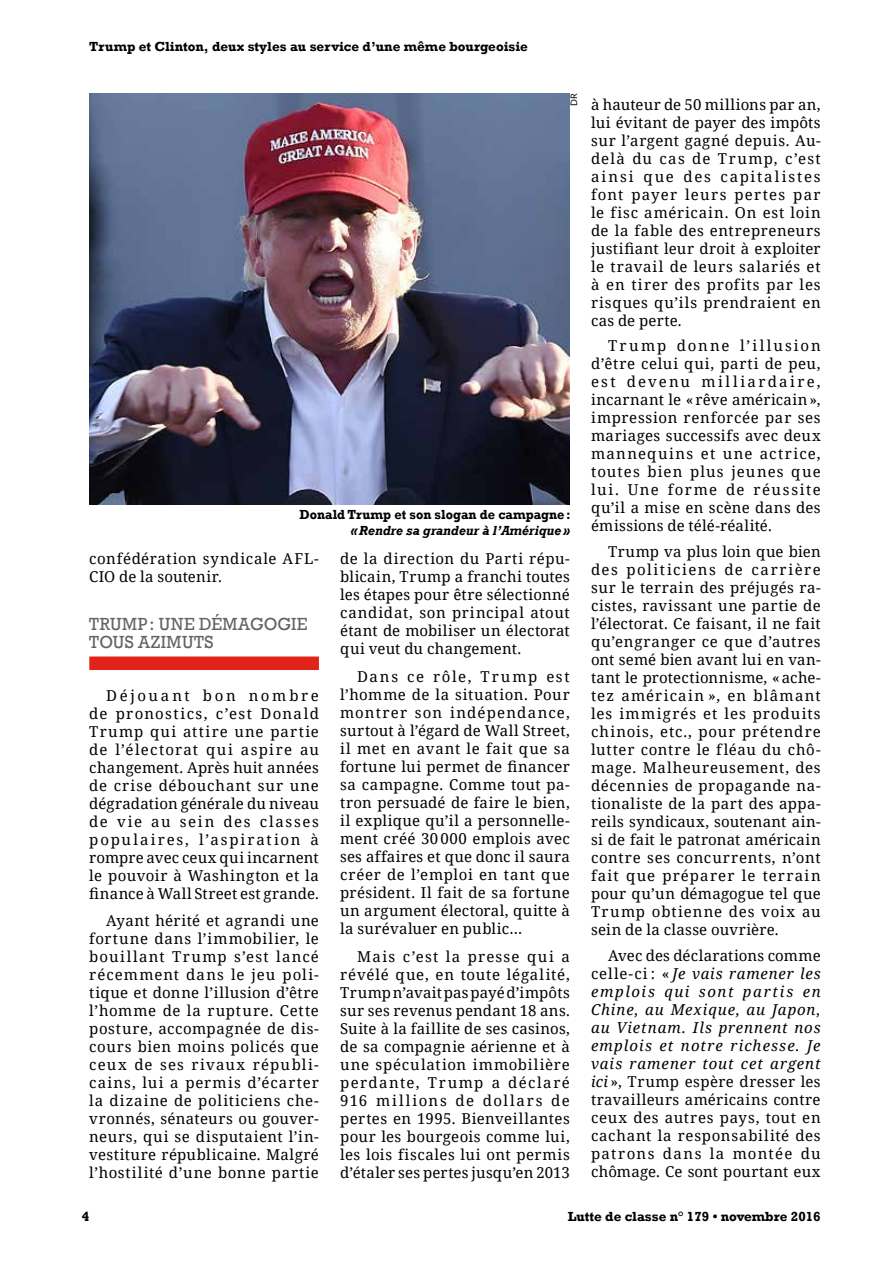
<style>
.page{position:relative;width:893px;height:1263px;background:#fff}
.page>*{position:absolute;margin:0;border:0;box-sizing:border-box;transform-origin:0 0}
.t1{font:18px/18px "Rockwell";letter-spacing:.02em;color:#646363;scale:.95 1}
.t2{font:15px/18px "Noto Serif";letter-spacing:.03em;color:#000;text-align:justify}
.t3{font:700 13.5px "Rockwell";color:#000}
.t4{font:700 13.5px "Rockwell";color:#000;scale:.95 1}
.t5{font:italic 700 13.5px "Rockwell";color:#000;scale:.95 1}
.t6{font:9px "Lato";color:#000}
.s1{font-style:italic}
</style>
<div class="page">
<div style="left:89px;top:656px;width:230px;height:14px;background:#e2231a"></div>
<img style="left:89px;top:94px;width:481px;height:411px">
<p class="t3" style="left:89px;top:39px;width:440px">Trump et Clinton, deux styles au service d’une même bourgeoisie</p>
<p class="t6" style="left:567px;top:106px;width:14px;rotate:-90deg">DR</p>
<p class="t4" style="left:300px;top:506px;width:287px">Donald Trump et son slogan de campagne:</p>
<p class="t5" style="left:351px;top:522px;width:232px">«Rendre sa grandeur à l’Amérique»</p>
<p class="t2" style="left:89px;top:549px;width:231px">confédération syndicale AFL-<br>CIO de la soutenir.</p>
<p class="t1" style="left:89px;top:615px;width:231px">TRUMP: UNE DÉMAGOGIE<br>TOUS AZIMUTS</p>
<p class="t2" style="left:89px;top:686px;width:231px;text-indent:17px">Déjouant bon nombre de pronostics, c’est Donald Trump qui attire une partie de l’électorat qui aspire au changement. Après huit années de crise débouchant sur une dégradation générale du niveau de vie au sein des classes populaires, l’aspiration à rompre avec ceux qui incarnent le pouvoir à Washington et la finance à Wall Street est grande.</p>
<p class="t2" style="left:89px;top:911px;width:231px;text-indent:17px">Ayant hérité et agrandi une fortune dans l’immobilier, le bouillant Trump s’est lancé récemment dans le jeu poli&shy;tique et donne l’illusion d’être l’homme de la rupture. Cette posture, accompagnée de dis&shy;cours bien moins policés que ceux de ses rivaux républi&shy;cains, lui a permis d’écarter la dizaine de politiciens che&shy;vronnés, sénateurs ou gouver&shy;neurs, qui se disputaient l’in&shy;vestiture républicaine. Malgré l’hostilité d’une bonne partie</p>
<p class="t2" style="left:340px;top:549px;width:231px">de la direction du Parti répu&shy;blicain, Trump a franchi toutes les étapes pour être sélectionné candidat, son principal atout étant de mobiliser un électorat qui veut du changement.</p>
<p class="t2" style="left:340px;top:667px;width:231px;text-indent:17px">Dans ce rôle, Trump est l’homme de la situation. Pour montrer son indépendance, surtout à l’égard de Wall Street, il met en avant le fait que sa fortune lui permet de financer sa campagne. Comme tout pa&shy;tron persuadé de faire le bien, il explique qu’il a personnelle&shy;ment créé 30 000 emplois avec ses affaires et que donc il saura créer de l’emploi en tant que président. Il fait de sa fortune un argument électoral, quitte à la surévaluer en public…</p>
<p class="t2" style="left:340px;top:947px;width:231px;text-indent:17px">Mais c’est la presse qui a révélé que, en toute légalité, Trump n’avait pas payé d’impôts sur ses revenus pendant 18 ans.<br>Suite à la faillite de ses casinos, de sa compagnie aérienne et à une spéculation immobilière perdante, Trump a déclaré 916 millions de dollars de pertes en 1995. Bienveillantes pour les bourgeois comme lui, les lois fiscales lui ont permis d’étaler ses pertes jusqu’en 2013</p>
<p class="t2" style="left:591px;top:95px;width:231px">à hauteur de 50 millions par an, lui évitant de payer des impôts sur l’argent gagné depuis. Au&shy;delà du cas de Trump, c’est ainsi que des capitalistes font payer leurs pertes par le fisc américain. On est loin de la fable des entrepreneurs justifiant leur droit à exploiter le travail de leurs salariés et à en tirer des profits par les risques qu’ils prendraient en cas de perte.</p>
<p class="t2" style="left:591px;top:336px;width:231px;text-indent:17px">Trump donne l’illusion d’être celui qui, parti de peu, est devenu milliardaire, incarnant le «rêve américain», impression renforcée par ses mariages successifs avec deux mannequins et une actrice, toutes bien plus jeunes que lui. Une forme de réussite qu’il a mise en scène dans des émissions de télé-réalité.</p>
<p class="t2" style="left:591px;top:542px;width:231px;text-indent:17px">Trump va plus loin que bien des politiciens de carrière sur le terrain des préjugés ra&shy;cistes, ravissant une partie de l’électorat. Ce faisant, il ne fait qu’engranger ce que d’autres ont semé bien avant lui en van&shy;tant le protectionnisme, «ache&shy;tez américain », en blâmant les immigrés et les produits chinois, etc., pour prétendre lutter contre le fléau du chô&shy;mage. Malheureusement, des décennies de propagande na&shy;tionaliste de la part des appa&shy;reils syndicaux, soutenant ain&shy;si de fait le patronat américain contre ses concurrents, n’ont fait que préparer le terrain pour qu’un démagogue tel que Trump obtienne des voix au sein de la classe ouvrière.</p>
<p class="t2" style="left:591px;top:946px;width:231px;text-indent:17px">Avec des déclarations comme celle-ci : « <span class="s1">Je vais ramener les emplois qui sont partis en Chine, au Mexique, au Japon, au Vietnam. Ils prennent nos emplois et notre richesse. Je vais ramener tout cet argent ici</span> », Trump espère dresser les travailleurs américains contre ceux des autres pays, tout en cachant la responsabilité des patrons dans la montée du chômage. Ce sont pourtant eux</p>
<p class="t3" style="left:82px;top:1208px;width:9px">4</p>
<p class="t3" style="left:568px;top:1208px;width:254px">Lutte de classe n° 179 • novembre 2016</p>
</div>
